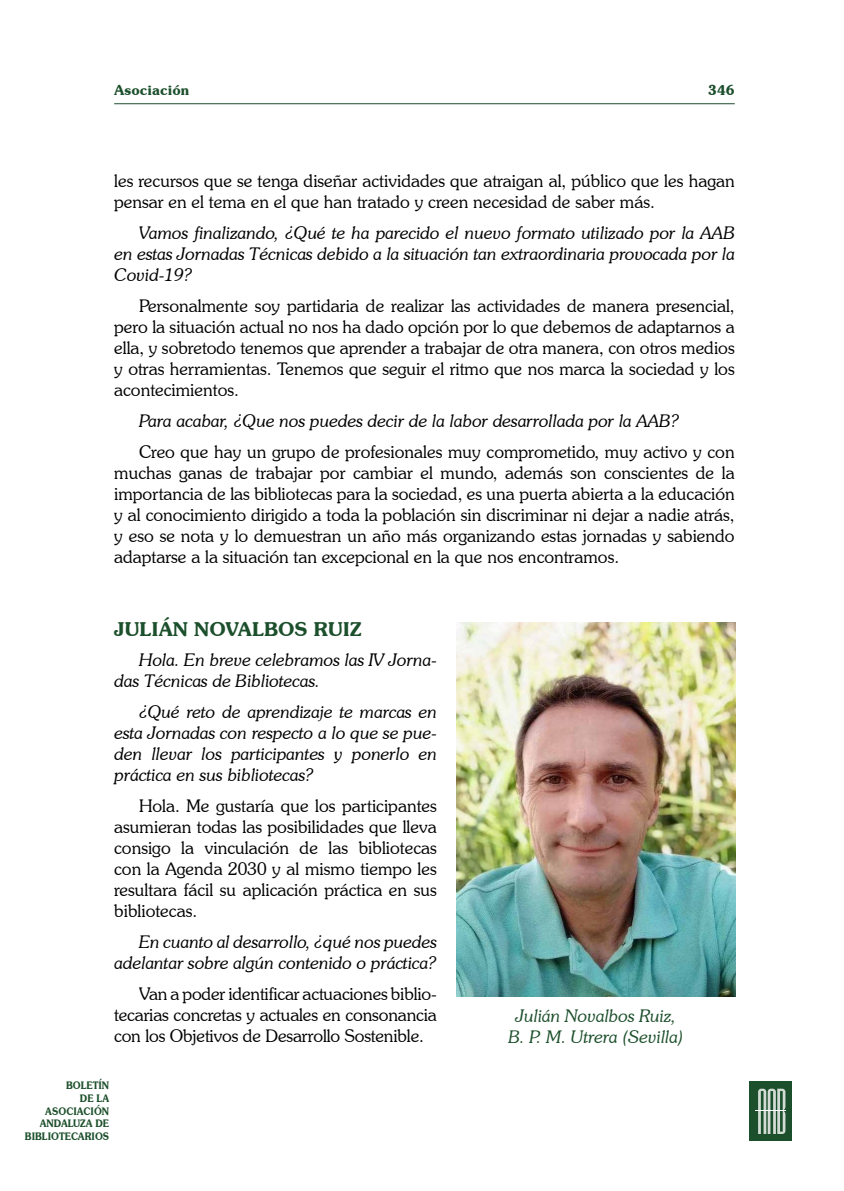
<style>
.page{position:relative;width:844px;height:1191px;background:#fff}
.page>*{position:absolute;margin:0;border:0;box-sizing:border-box;transform-origin:0 0}
.t1{font:600 19.25px "Souvenir IT Cby BT";color:#1c4f2b}
.t2{font:300 17.5px/21px "Souvenir IT Cby BT";color:#000;text-align:justify}
.t3{font:italic 300 17.5px/21px "Souvenir IT Cby BT";color:#000;text-align:justify}
.t4{font:italic 300 17.5px/21px "Souvenir IT Cby BT";color:#1c4f2b;text-align:center}
.t5{font:600 14px "Souvenir IT Cby BT";color:#1c4f2b}
.t6{font:600 10.5px/12.6px "Souvenir IT Cby BT";color:#1c4f2b;text-align:right;scale:.88 1}
</style>
<div class="page">
<hr style="left:114px;top:103px;width:620px;height:1px;background:#1c4f2b">
<div style="left:749px;top:1081px;width:42px;height:59px;background:#1c4f2b"></div>
<svg style="left:758px;top:1088px;width:27px;height:46px"></svg>
<hr style="left:755px;top:1110px;width:31px;height:1px;background:#fff">
<img style="left:456px;top:622px;width:279px;height:374px">
<p class="t5" style="left:114px;top:81px;width:77px">Asociación</p>
<p class="t5" style="left:708px;top:81px;width:28px">346</p>
<p class="t2" style="left:114px;top:170px;width:622px">les recursos que se tenga diseñar actividades que atraigan al, público que les hagan pensar en el tema en el que han tratado y creen necesidad de saber más.</p>
<p class="t3" style="left:114px;top:222px;width:622px;text-indent:25px">Vamos finalizando, ¿Qué te ha parecido el nuevo formato utilizado por la AAB en estas Jornadas Técnicas debido a la situación tan extraordinaria provocada por la Covid-19?</p>
<p class="t2" style="left:114px;top:295px;width:622px;text-indent:25px">Personalmente soy partidaria de realizar las actividades de manera presencial, pero la situación actual no nos ha dado opción por lo que debemos de adaptarnos a ella, y sobretodo tenemos que aprender a trabajar de otra manera, con otros medios y otras herramientas. Tenemos que seguir el ritmo que nos marca la sociedad y los acontecimientos.</p>
<p class="t3" style="left:139px;top:410px;width:542px">Para acabar, ¿Que nos puedes decir de la labor desarrollada por la AAB?</p>
<p class="t2" style="left:114px;top:441px;width:622px;text-indent:25px">Creo que hay un grupo de profesionales muy comprometido, muy activo y con muchas ganas de trabajar por cambiar el mundo, además son conscientes de la importancia de las bibliotecas para la sociedad, es una puerta abierta a la educación y al conocimiento dirigido a toda la población sin discriminar ni dejar a nadie atrás, y eso se nota y lo demuestran un año más organizando estas jornadas y sabiendo adaptarse a la situación tan excepcional en la que nos encontramos.</p>
<p class="t1" style="left:114px;top:616px;width:249px">JULIÁN NOVALBOS RUIZ</p>
<p class="t3" style="left:114px;top:649px;width:324px;text-indent:25px">Hola. En breve celebramos las IV Jorna&shy;das Técnicas de Bibliotecas.</p>
<p class="t3" style="left:114px;top:701px;width:324px;text-indent:25px">¿Qué reto de aprendizaje te marcas en esta Jornadas con respecto a lo que se pue&shy;den llevar los participantes y ponerlo en práctica en sus bibliotecas?</p>
<p class="t2" style="left:114px;top:795px;width:324px;text-indent:25px">Hola. Me gustaría que los participantes asumieran todas las posibilidades que lleva consigo la vinculación de las bibliotecas con la Agenda 2030 y al mismo tiempo les resultara fácil su aplicación práctica en sus bibliotecas.</p>
<p class="t3" style="left:114px;top:931px;width:324px;text-align:right">En cuanto al desarrollo, ¿qué nos puedes adelantar sobre algún contenido o práctica?</p>
<p class="t2" style="left:114px;top:983px;width:324px;text-indent:25px">Van a poder identificar actuaciones biblio&shy;tecarias concretas y actuales en consonancia con los Objetivos de Desarrollo Sostenible.</p>
<p class="t6" style="left:25px;top:1079px;width:97px">BOLETÍN<br>DE LA<br>ASOCIACIÓN<br>ANDALUZA DE<br>BIBLIOTECARIOS</p>
<p class="t4" style="left:508px;top:1005px;width:177px">Julián Novalbos Ruiz,<br>B. P. M. Utrera (Sevilla)</p>
</div>
